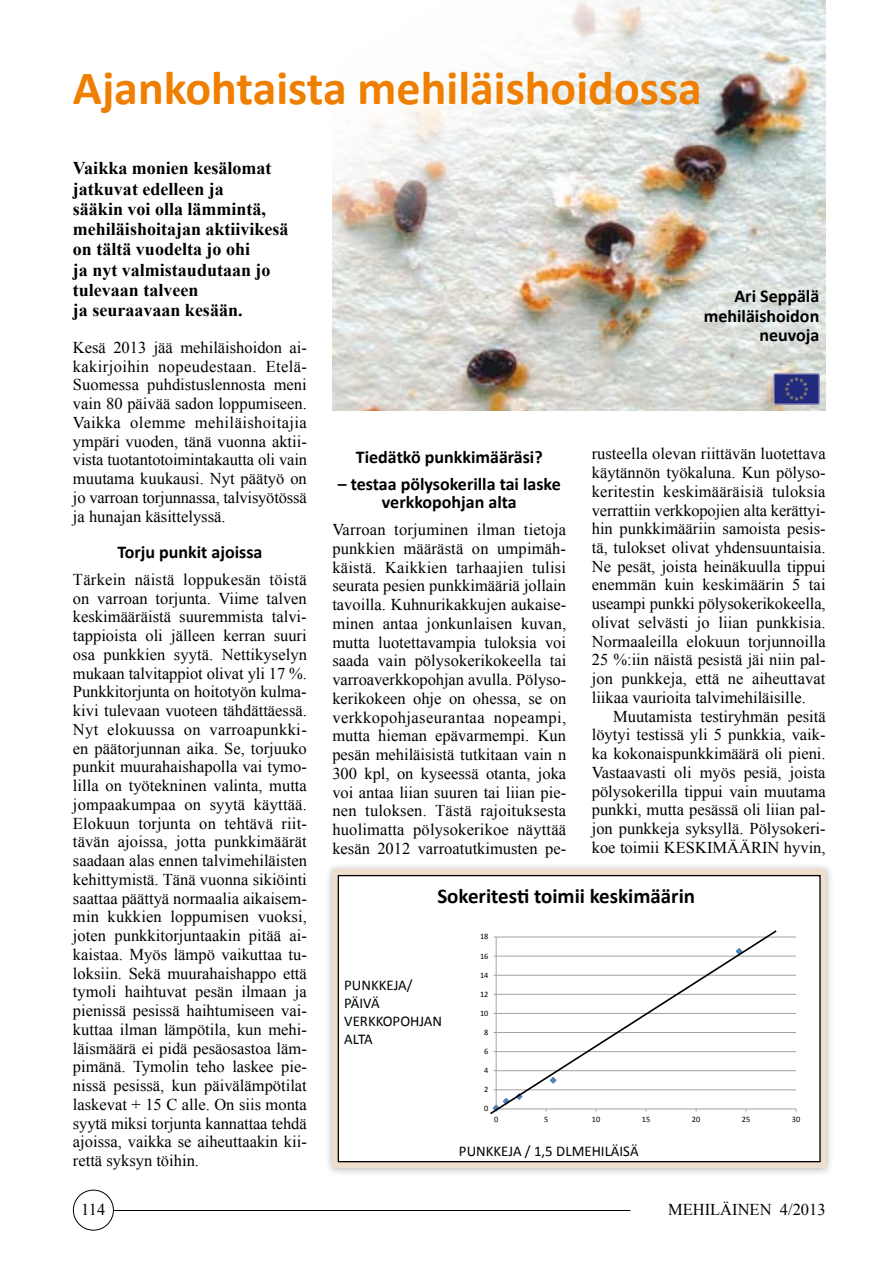
<style>
.page{position:relative;width:893px;height:1263px;background:#fff}
.page>*{position:absolute;margin:0;border:0;box-sizing:border-box;transform-origin:0 0}
.t1{font:700 48px "Calibri";color:#ee7f00}
.t2{font:26.4px "Calibri";color:#000}
.t3{font:700 21px "Calibri";color:#000}
.t4{font:700 18px/20.2px "Times New Roman";color:#000}
.t5{font:700 18px/19.5px "Calibri";color:#000;text-align:right}
.t6{font:16.5px/18.8px "Times New Roman";color:#000;text-align:justify}
.t7{font:14.85px/17.9px "Calibri";color:#000}
.t8{font:8.25px "Calibri";color:#000}
.s1{font-family:"Arial"}
</style>
<div class="page">
<div style="left:73px;top:1190px;width:41px;height:40px;border:1px solid #000;border-radius:50%"></div>
<hr style="left:113px;top:1210px;width:517px;height:1px;background:#000">
<div style="left:324px;top:861px;width:510px;height:315px;background:#000;opacity:.3"></div>
<div style="left:332px;top:869px;width:494px;height:299px;background:#eedecd"></div>
<img style="left:332px;top:0;width:494px;height:410px">
<div style="left:338px;top:876px;width:482px;height:286px;background:#fff"></div>
<hr style="left:496px;top:1089px;width:300px;height:1px;background:#a2a3a5">
<hr style="left:496px;top:1070px;width:300px;height:1px;background:#a2a3a5">
<hr style="left:496px;top:1051px;width:300px;height:1px;background:#a2a3a5">
<hr style="left:496px;top:1032px;width:300px;height:1px;background:#a2a3a5">
<hr style="left:496px;top:1013px;width:300px;height:1px;background:#a2a3a5">
<hr style="left:496px;top:994px;width:300px;height:1px;background:#a2a3a5">
<hr style="left:496px;top:975px;width:300px;height:1px;background:#a2a3a5">
<hr style="left:496px;top:956px;width:300px;height:1px;background:#a2a3a5">
<hr style="left:496px;top:937px;width:300px;height:1px;background:#a2a3a5">
<hr style="left:496px;top:1108px;width:300px;height:1px;background:#a2a3a5">
<svg style="left:490px;top:930px;width:288px;height:185px"></svg>
<div style="left:338px;top:875px;width:483px;height:287px;border:1px solid #000"></div>
<img style="left:773px;top:373px;width:46px;height:31px">
<h1 class="t1" style="left:73px;top:58px;width:630px">Ajankohtaista mehiläishoidossa</h1>
<p class="t4" style="left:73px;top:158px;width:217px">Vaikka monien kesälomat jatkuvat edelleen ja<br>sääkin voi olla lämmintä, mehiläishoitajan aktiivikesä on tältä vuodelta jo ohi<br>ja nyt valmistaudutaan jo tulevaan talveen<br>ja seuraavaan kesään.</p>
<p class="t6" style="left:73px;top:338px;width:236px">Kesä 2013 jää mehiläishoidon ai&shy;kakirjoihin nopeudestaan. Etelä-Suomessa puhdistuslennosta meni vain 80 päivää sadon loppumiseen.<br>Vaikka olemme mehiläishoitajia ympäri vuoden, tänä vuonna aktii&shy;vista tuotantotoimintakautta oli vain muutama kuukausi. Nyt päätyö on jo varroan torjunnassa, talvisyötössä ja hunajan käsittelyssä.</p>
<p class="t5" style="left:117px;top:542px;width:146px">Torju punkit ajoissa</p>
<p class="t6" style="left:73px;top:570px;width:235px">Tärkein näistä loppukesän töistä on varroan torjunta. Viime talven keskimääräistä suuremmista talvi&shy;tappioista oli jälleen kerran suuri osa punkkien syytä. Nettikyselyn mukaan talvitappiot olivat yli 17 %.<br>Punkkitorjunta on hoitotyön kulma&shy;kivi tulevaan vuoteen tähdättäessä.<br>Nyt elokuussa on varroapunkki&shy;en päätorjunnan aika. Se, torjuuko punkit muurahaishapolla vai tymo&shy;lilla on työtekninen valinta, mutta jompaakumpaa on syytä käyttää.<br>Elokuun torjunta on tehtävä riit&shy;tävän ajoissa, jotta punkkimäärät saadaan alas ennen talvimehiläisten kehittymistä. Tänä vuonna sikiöinti saattaa päättyä normaalia aikaisem&shy;min kukkien loppumisen vuoksi, joten punkkitorjuntaakin pitää ai&shy;kaistaa. Myös lämpö vaikuttaa tu&shy;loksiin. Sekä muurahaishappo että tymoli haihtuvat pesän ilmaan ja pienissä pesissä haihtumiseen vai&shy;kuttaa ilman lämpötila, kun mehi&shy;läismäärä ei pidä pesäosastoa läm&shy;pimänä. Tymolin teho laskee pie&shy;nissä pesissä, kun päivälämpötilat laskevat + 15 C alle. On siis monta syytä miksi torjunta kannattaa tehdä ajoissa, vaikka se aiheuttaakin kii&shy;rettä syksyn töihin.</p>
<p class="t5" style="left:704px;top:286px;width:117px">Ari Seppälä mehiläishoidon neuvoja</p>
<p class="t6" style="left:592px;top:444px;width:235px">rusteella olevan riittävän luotettava käytännön työkaluna. Kun pölyso&shy;keritestin keskimääräisiä tuloksia verrattiin verkkopojien alta kerättyi&shy;hin punkkimääriin samoista pesis&shy;tä, tulokset olivat yhdensuuntaisia.<br>Ne pesät, joista heinäkuulla tippui enemmän kuin keskimäärin 5 tai useampi punkki pölysokerikokeella, olivat selvästi jo liian punkkisia.<br>Normaaleilla elokuun torjunnoilla 25 %:iin näistä pesistä jäi niin pal&shy;jon punkkeja, että ne aiheuttavat liikaa vaurioita talvimehiläisille.</p>
<p class="t6" style="left:592px;top:706px;width:235px;text-indent:21px">Muutamista testiryhmän pesitä löytyi testissä yli 5 punkkia, vaik&shy;ka kokonaispunkkimäärä oli pieni.<br>Vastaavasti oli myös pesiä, joista pölysokerilla tippui vain muutama punkki, mutta pesässä oli liian pal&shy;jon punkkeja syksyllä. Pölysokeri&shy;koe toimii KESKIMÄÄRIN hyvin,</p>
<p class="t5" style="left:356px;top:448px;width:188px">Tiedätkö punkkimääräsi?</p>
<p class="t5" style="left:338px;top:475px;width:224px;line-height:18px;text-align:center">– testaa pölysokerilla tai laske verkkopohjan alta</p>
<p class="t6" style="left:332px;top:520px;width:235px">Varroan torjuminen ilman tietoja punkkien määrästä on umpimäh&shy;käistä. Kaikkien tarhaajien tulisi seurata pesien punkkimääriä jollain tavoilla. Kuhnurikakkujen aukaise&shy;minen antaa jonkunlaisen kuvan, mutta luotettavampia tuloksia voi saada vain pölysokerikokeella tai varroaverkkopohjan avulla. Pölyso&shy;kerikokeen ohje on ohessa, se on verkkopohjaseurantaa nopeampi, mutta hieman epävarmempi. Kun pesän mehiläisistä tutkitaan vain n 300 kpl, on kyseessä otanta, joka voi antaa liian suuren tai liian pie&shy;nen tuloksen. Tästä rajoituksesta huolimatta pölysokerikoe näyttää kesän 2012 varroatutkimusten pe-</p>
<h2 class="t2" style="left:370px;top:821px;width:338px"><span class="s1">•</span> Sokeritesti toimii keskimäärin</h2>
<p class="t3" style="left:437px;top:882px;width:259px">Sokeritesti toimii keskimäärin</p>
<p class="t8" style="left:480px;top:931px;width:10px">18</p>
<p class="t7" style="left:344px;top:975px;width:99px">PUNKKEJA/<br>PÄIVÄ<br>VERKKOPOHJAN<br>ALTA</p>
<p class="t8" style="left:480px;top:951px;width:10px">16</p>
<p class="t8" style="left:480px;top:970px;width:10px">14</p>
<p class="t8" style="left:480px;top:989px;width:10px">12</p>
<p class="t8" style="left:480px;top:1008px;width:10px">10</p>
<p class="t8" style="left:484px;top:1027px;width:6px">8</p>
<p class="t8" style="left:484px;top:1046px;width:6px">6</p>
<p class="t8" style="left:484px;top:1065px;width:6px">4</p>
<p class="t8" style="left:484px;top:1084px;width:6px">2</p>
<p class="t8" style="left:484px;top:1103px;width:6px">0</p>
<p class="t8" style="left:494px;top:1114px;width:6px">0</p>
<p class="t8" style="left:544px;top:1114px;width:6px">5</p>
<p class="t8" style="left:592px;top:1114px;width:10px">10</p>
<p class="t8" style="left:642px;top:1114px;width:10px">15</p>
<p class="t8" style="left:692px;top:1114px;width:10px">20</p>
<p class="t8" style="left:742px;top:1114px;width:10px">25</p>
<p class="t8" style="left:792px;top:1114px;width:10px">30</p>
<p class="t7" style="left:459px;top:1142px;width:181px">PUNKKEJA / 1,5 DLMEHILÄISÄ</p>
<p class="t6" style="left:81px;top:1199px;width:26px">114</p>
<p class="t6" style="left:668px;top:1199px;width:159px">MEHILÄINEN 4/2013</p>
</div>
